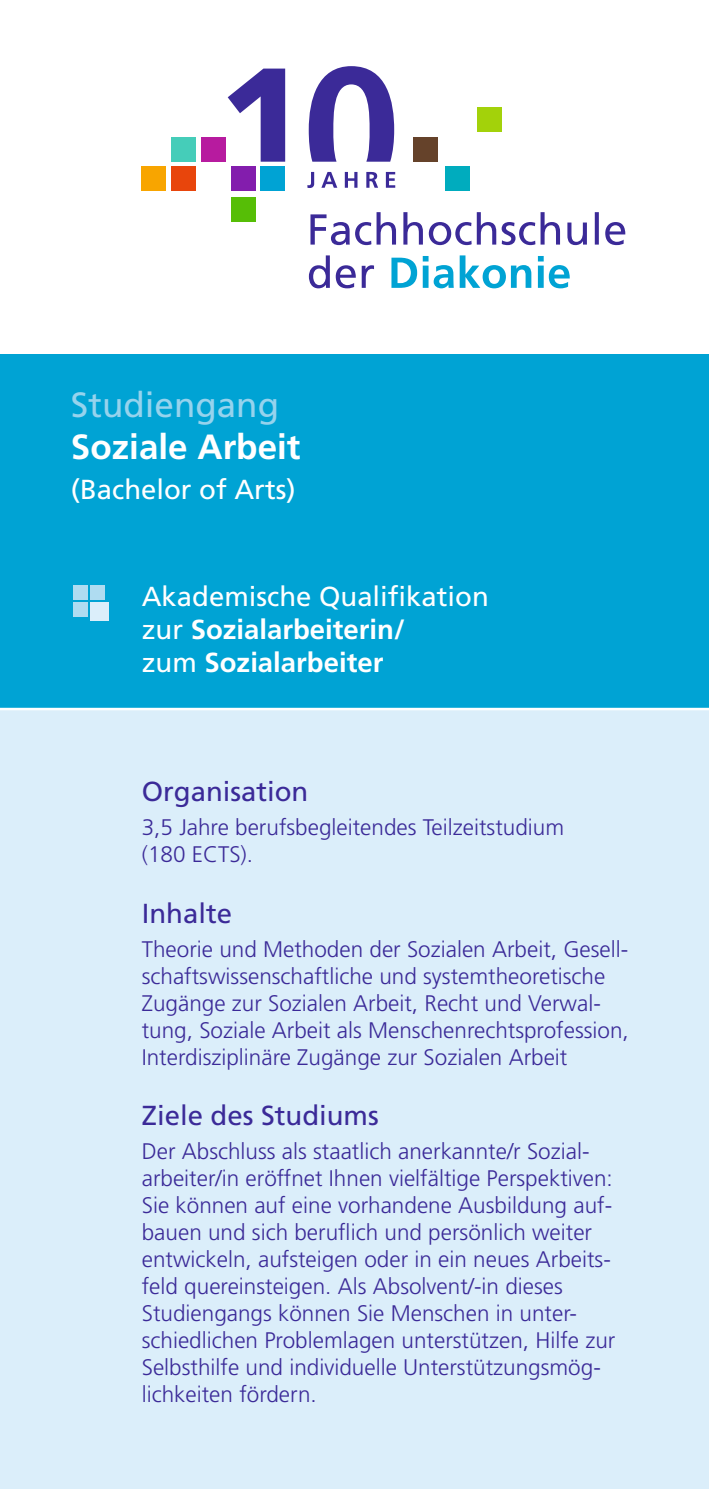
<style>
.page{position:relative;width:709px;height:1489px;background:#fff}
.page>*{position:absolute;margin:0;border:0;box-sizing:border-box;transform-origin:0 0}
.t1{font:700 35px "Frutiger";color:#fff}
.t2{font:35px "Frutiger";color:#96d3ed}
.t3{font:700 27.5px/33px "Frutiger";color:#fff}
.t4{font:27.5px "Frutiger";color:#3b2a98}
.t5{font:27.5px "Frutiger";color:#fff}
.t6{font:300 22.5px/27px "Frutiger";color:#3b2a98}
.s1{font-weight:400}
</style>
<div class="page">
<div style="left:0;top:709px;width:709px;height:779px;background:#dbeefa"></div>
<div style="left:0;top:354px;width:709px;height:355px;background:#00a3d4"></div>
<hr style="left:0;top:707px;width:709px;height:3px;background:#fff">
<div style="left:73px;top:585px;width:14px;height:14px;background:#afdcf1"></div>
<div style="left:90px;top:585px;width:14px;height:14px;background:#afdcf1"></div>
<div style="left:90px;top:602px;width:18px;height:18px;background:#dbeefa"></div>
<div style="left:73px;top:602px;width:14px;height:14px;background:#afdcf1"></div>
<svg style="left:391px;top:255px;width:178px;height:33px"></svg>
<svg style="left:309px;top:255px;width:65px;height:33px"></svg>
<svg style="left:310px;top:212px;width:315px;height:33px"></svg>
<div style="left:261px;top:167px;width:24px;height:24px;background:#00a3d4"></div>
<div style="left:445px;top:167px;width:25px;height:24px;background:#00acbe"></div>
<div style="left:477px;top:108px;width:24px;height:24px;background:#a3d20a"></div>
<div style="left:413px;top:137px;width:25px;height:25px;background:#65422a"></div>
<div style="left:231px;top:197px;width:25px;height:24px;background:#56be06"></div>
<div style="left:201px;top:137px;width:25px;height:25px;background:#b71b9f"></div>
<div style="left:231px;top:167px;width:24px;height:24px;background:#831dad"></div>
<div style="left:171px;top:137px;width:25px;height:25px;background:#45cdb9"></div>
<div style="left:141px;top:167px;width:25px;height:24px;background:#f8a500"></div>
<div style="left:171px;top:167px;width:25px;height:24px;background:#e8450c"></div>
<svg style="left:307px;top:172px;width:88px;height:16px"></svg>
<svg style="left:309px;top:66px;width:85px;height:96px"></svg>
<svg style="left:228px;top:69px;width:57px;height:93px"></svg>
<h1 class="t2" style="left:71px;top:384px;width:210px">Studiengang</h1>
<h1 class="t1" style="left:71px;top:426px;width:231px">Soziale Arbeit</h1>
<p class="t5" style="left:71px;top:473px;width:226px">(Bachelor of Arts)</p>
<p class="t3" style="left:142px;top:580px;width:348px"><span class="s1">Akademische Qualifikation zur</span> Sozialarbeiterin/<br><span class="s1">zum</span> Sozialarbeiter</p>
<p class="t4" style="left:142px;top:775px;width:168px">Organisation</p>
<p class="t6" style="left:142px;top:814px;width:424px">3,5 Jahre berufsbegleitendes Teilzeitstudium (180 ECTS).</p>
<p class="t4" style="left:142px;top:896px;width:92px">Inhalte</p>
<p class="t6" style="left:142px;top:935px;width:488px">Theorie und Methoden der Sozialen Arbeit, Gesell&shy;schaftswissenschaftliche und systemtheoretische Zugänge zur Sozialen Arbeit, Recht und Verwal&shy;tung, Soziale Arbeit als Menschenrechtsprofession, Interdisziplinäre Zugänge zur Sozialen Arbeit</p>
<p class="t4" style="left:142px;top:1098px;width:238px">Ziele des Studiums</p>
<p class="t6" style="left:142px;top:1137px;width:475px">Der Abschluss als staatlich anerkannte/r Sozial&shy;arbeiter/in eröffnet Ihnen vielfältige Perspektiven:<br>Sie können auf eine vorhandene Ausbildung auf&shy;bauen und sich beruflich und persönlich weiter entwickeln, aufsteigen oder in ein neues Arbeits&shy;feld quereinsteigen. Als Absolvent/-in dieses Studiengangs können Sie Menschen in unter&shy;schiedlichen Problemlagen unterstützen, Hilfe zur Selbsthilfe und individuelle Unterstützungsmög&shy;lichkeiten fördern.</p>
</div>
